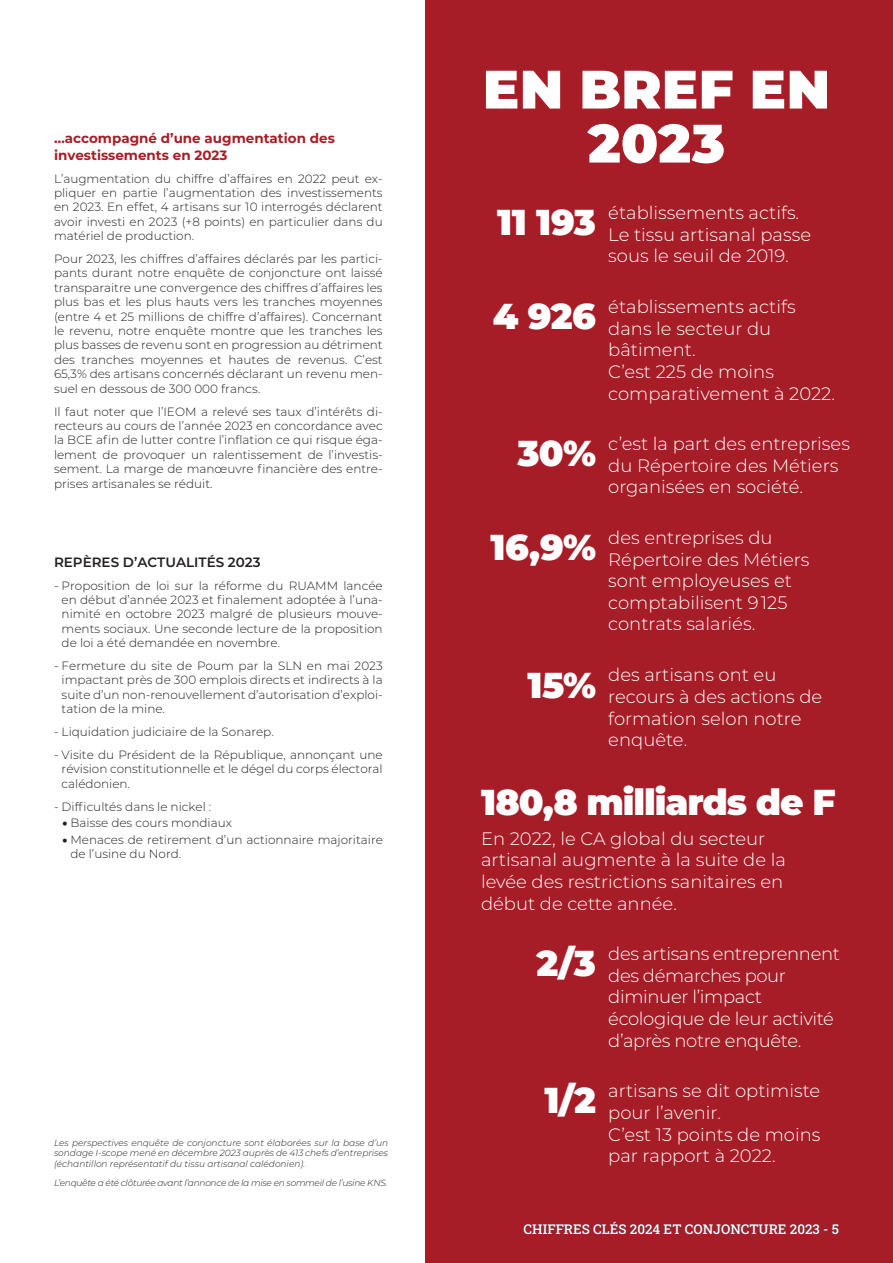
<style>
.page{position:relative;width:893px;height:1263px;background:#fff}
.page>*{position:absolute;margin:0;border:0;box-sizing:border-box;transform-origin:0 0}
.Texte{font:900 54px/54px "Montserrat";letter-spacing:.005em;color:#fff;text-align:center}
.Texte-2{font:900 36px "Montserrat";letter-spacing:-.025em;color:#fff}
.Texte-3{font:300 18px/21.6px "Montserrat";color:#fff}
.Texte-4{font:300 18px/21.6px "Montserrat";letter-spacing:-.02em;color:#fff}
.TITRE_CHAPITRE{font:700 13.5px/16.2px "Montserrat";color:#a71d27}
.Texte-5{font:13.5px "Roboto Slab";color:#fff}
.Titre_paragraphe{font:600 13.5px "Montserrat";color:#231f20}
.Texte-6{font:300 12px/14.4px "Montserrat";color:#231f20;text-align:justify}
.Texte-7{font:italic 300 9px/10.8px "Montserrat";letter-spacing:-.03em;color:#231f20;text-align:justify}
.s1{font-weight:900}
</style>
<div class="page">
<div style="left:425px;top:0;width:468px;height:1263px;background:#a71d27"></div>
<p class="TITRE_CHAPITRE" style="left:54px;top:130px;width:282px">…accompagné d’une augmentation des investissements en 2023</p>
<p class="Texte-6" style="left:54px;top:171px;width:330px">L’augmentation du chiffre d’affaires en 2022 peut ex‑ pliquer en partie l’augmentation des investissements en 2023. En effet, 4 artisans sur 10 interrogés déclarent avoir investi en 2023 (+8 points) en particulier dans du matériel de production.</p>
<p class="Texte-6" style="left:54px;top:251px;width:330px">Pour 2023, les chiffres d’affaires déclarés par les partici‑ pants durant notre enquête de conjoncture ont laissé transparaitre une convergence des chiffres d’affaires les plus bas et les plus hauts vers les tranches moyennes (entre 4 et 25 millions de chiffre d’affaires). Concernant le revenu, notre enquête montre que les tranches les plus basses de revenu sont en progression au détriment des tranches moyennes et hautes de revenus. C’est 65,3% des artisans concernés déclarant un revenu men‑ suel en dessous de 300 000 francs.</p>
<p class="Texte-6" style="left:54px;top:404px;width:330px">Il faut noter que l’IEOM a relevé ses taux d’intérêts di‑ recteurs au cours de l’année 2023 en concordance avec la BCE afin de lutter contre l’inflation ce qui risque éga‑ lement de provoquer un ralentissement de l’investis‑ sement. La marge de manœuvre financière des entre‑ prises artisanales se réduit.</p>
<p class="Titre_paragraphe" style="left:54px;top:552px;width:208px">REPÈRES D’ACTUALITÉS 2023</p>
<p class="Texte-6" style="left:62px;top:578px;width:323px;text-indent:-8px">- Proposition de loi sur la réforme du RUAMM lancée en début d’année 2023 et finalement adoptée à l’una‑ nimité en octobre 2023 malgré de plusieurs mouve‑ ments sociaux. Une seconde lecture de la proposition de loi a été demandée en novembre.</p>
<p class="Texte-6" style="left:62px;top:658px;width:323px;text-indent:-8px">- Fermeture du site de Poum par la SLN en mai 2023 impactant près de 300 emplois directs et indirects à la suite d’un non-renouvellement d’autorisation d’exploi‑ tation de la mine.</p>
<p class="Texte-6" style="left:54px;top:724px;width:221px">- Liquidation judiciaire de la Sonarep.</p>
<p class="Texte-6" style="left:62px;top:747px;width:323px;text-indent:-8px">- Visite du Président de la République, annonçant une révision constitutionnelle et le dégel du corps électoral calédonien.</p>
<p class="Texte-6" style="left:54px;top:799px;width:159px">- Difficultés dans le nickel :</p>
<p class="Texte-6" style="left:63px;top:815px;width:171px"><span class="s1">•</span> Baisse des cours mondiaux</p>
<p class="Texte-6" style="left:71px;top:832px;width:314px;text-indent:-8px"><span class="s1">•</span> Menaces de retirement d’un actionnaire majoritaire de l’usine du Nord.</p>
<p class="Texte-7" style="left:54px;top:1137px;width:336px">Les perspectives enquête de conjoncture sont élaborées sur la base d’un sondage I-scope mené en décembre 2023 auprès de 413 chefs d’entreprises (échantillon représentatif du tissu artisanal calédonien).</p>
<p class="Texte-7" style="left:54px;top:1177px;width:335px">L’enquête a été clôturée avant l’annonce de la mise en sommeil de l’usine KNS.</p>
<p class="Texte" style="left:483px;top:59px;width:349px">EN BREF EN<br>2023</p>
<p class="Texte-2" style="left:497px;top:196px;width:100px">11 193</p>
<p class="Texte-2" style="left:493px;top:289px;width:105px">4 926</p>
<p class="Texte-2" style="left:518px;top:426px;width:80px">30%</p>
<p class="Texte-2" style="left:491px;top:520px;width:107px">16,9%</p>
<p class="Texte-2" style="left:527px;top:658px;width:70px">15%</p>
<p class="Texte-3" style="left:608px;top:202px;width:204px">établissements actifs.<br>Le tissu artisanal passe sous le seuil de 2019.</p>
<p class="Texte-3" style="left:608px;top:295px;width:228px">établissements actifs dans le secteur du bâtiment.<br>C’est 225 de moins comparativement à 2022.</p>
<p class="Texte-3" style="left:608px;top:432px;width:243px">c’est la part des entreprises du Répertoire des Métiers organisées en société.</p>
<p class="Texte-3" style="left:608px;top:526px;width:203px">des entreprises du<br>Répertoire des Métiers sont employeuses et comptabilisent 9 125 contrats salariés.</p>
<p class="Texte-3" style="left:608px;top:664px;width:215px">des artisans ont eu recours à des actions de formation selon notre enquête.</p>
<p class="Texte-2" style="left:481px;top:775px;width:356px">180,8 milliards de F</p>
<p class="Texte-3" style="left:481px;top:827px;width:306px">En 2022, le CA global du secteur artisanal augmente à la suite de la levée des restrictions sanitaires en début de cette année.</p>
<p class="Texte-2" style="left:537px;top:936px;width:61px">2/3</p>
<p class="Texte-2" style="left:544px;top:1073px;width:53px">1/2</p>
<p class="Texte-4" style="left:608px;top:942px;width:233px">des artisans entreprennent des démarches pour diminuer l’impact écologique de leur activité d’après notre enquête.</p>
<p class="Texte-3" style="left:608px;top:1079px;width:214px">artisans se dit optimiste pour l’avenir.<br>C’est 13 points de moins par rapport à 2022.</p>
<p class="Texte-5" style="left:524px;top:1219px;width:317px">CHIFFRES CLÉS 2024 ET CONJONCTURE 2023 - 5</p>
</div>
